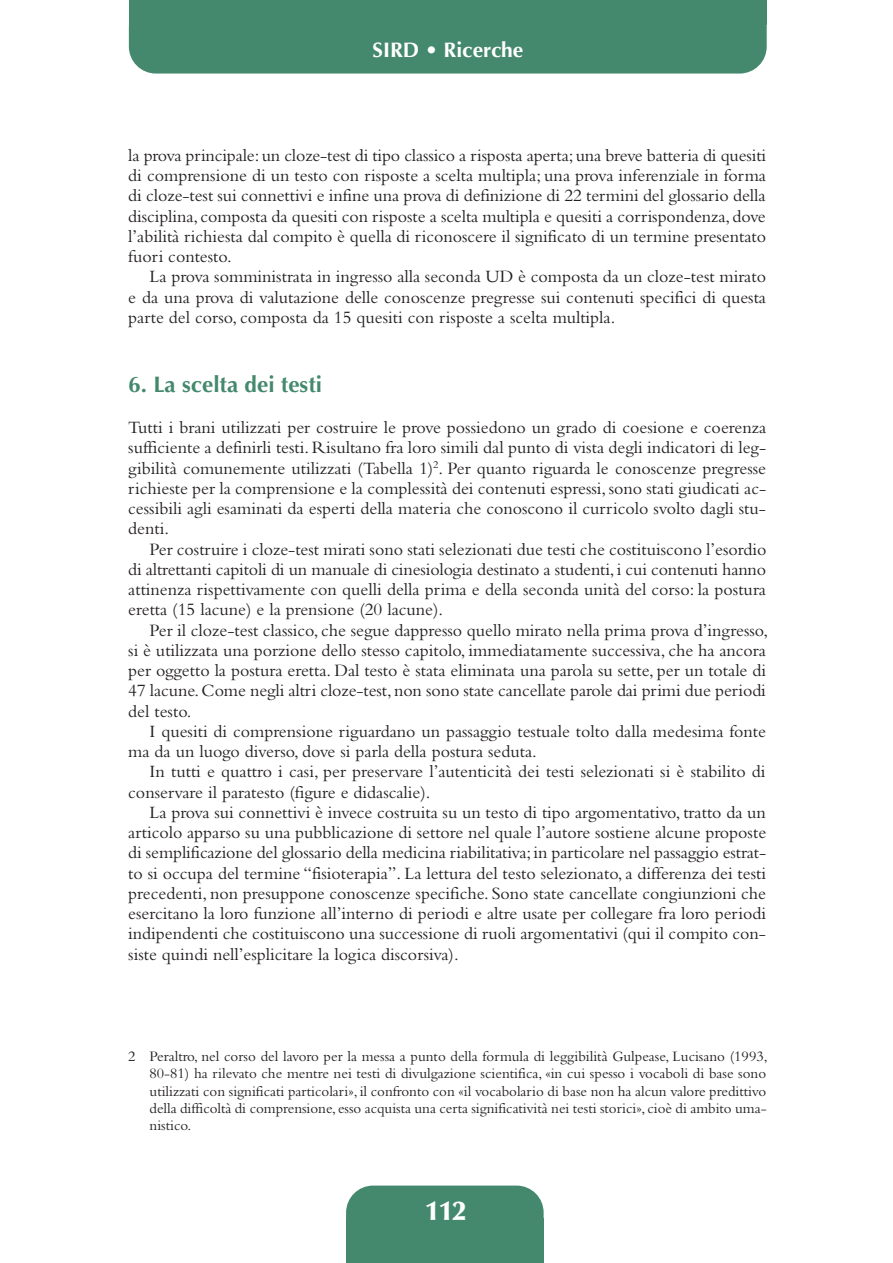
<style>
.page{position:relative;width:893px;height:1263px;background:#fff}
.page>*{position:absolute;margin:0;border:0;box-sizing:border-box;transform-origin:0 0}
.t1{font:900 27px "Optima";color:#fff}
.t2{font:700 22.5px "Optima";color:#44896d}
.t3{font:700 21px "Optima";color:#fff}
.t4{font:18px/20.2px "Bembo";color:#231f20;text-align:justify}
.t5{font:15px/17.2px "Bembo";color:#231f20;text-align:justify}
</style>
<div class="page">
<div style="left:346px;top:1185px;width:198px;height:78px;background:#44896d;border-radius:27px"></div>
<div style="left:346px;top:1218px;width:198px;height:45px;background:#44896d"></div>
<div style="left:129px;top:0;width:638px;height:74px;background:#44896d;border-radius:27px"></div>
<div style="left:129px;top:0;width:638px;height:24px;background:#44896d"></div>
<p class="t3" style="left:372px;top:38px;width:152px">SIRD • Ricerche</p>
<p class="t4" style="left:128px;top:147px;width:639px">la prova principale: un cloze-test di tipo classico a risposta aperta; una breve batteria di quesiti di comprensione di un testo con risposte a scelta multipla; una prova inferenziale in forma di cloze-test sui connettivi e infine una prova di definizione di 22 termini del glossario della disciplina, composta da quesiti con risposte a scelta multipla e quesiti a corrispondenza, dove l’abilità richiesta dal compito è quella di riconoscere il significato di un termine presentato fuori contesto.</p>
<p class="t4" style="left:128px;top:268px;width:639px;text-indent:21px">La prova somministrata in ingresso alla seconda UD è composta da un cloze-test mirato e da una prova di valutazione delle conoscenze pregresse sui contenuti specifici di questa parte del corso, composta da 15 quesiti con risposte a scelta multipla.</p>
<p class="t2" style="left:128px;top:372px;width:195px">6. La scelta dei testi</p>
<p class="t4" style="left:128px;top:419px;width:639px">Tutti i brani utilizzati per costruire le prove possiedono un grado di coesione e coerenza sufficiente a definirli testi. Risultano fra loro simili dal punto di vista degli indicatori di leg&shy;gibilità comunemente utilizzati (Tabella 1)<sup>2</sup>. Per quanto riguarda le conoscenze pregresse richieste per la comprensione e la complessità dei contenuti espressi, sono stati giudicati ac&shy;cessibili agli esaminati da esperti della materia che conoscono il curricolo svolto dagli stu&shy;denti.</p>
<p class="t4" style="left:128px;top:541px;width:640px;text-indent:21px">Per costruire i cloze-test mirati sono stati selezionati due testi che costituiscono l’esordio di altrettanti capitoli di un manuale di cinesiologia destinato a studenti, i cui contenuti hanno attinenza rispettivamente con quelli della prima e della seconda unità del corso: la postura eretta (15 lacune) e la prensione (20 lacune).</p>
<p class="t4" style="left:128px;top:622px;width:641px;text-indent:21px">Per il cloze-test classico, che segue dappresso quello mirato nella prima prova d’ingresso, si è utilizzata una porzione dello stesso capitolo, immediatamente successiva, che ha ancora per oggetto la postura eretta. Dal testo è stata eliminata una parola su sette, per un totale di 47 lacune. Come negli altri cloze-test, non sono state cancellate parole dai primi due periodi del testo.</p>
<p class="t4" style="left:128px;top:723px;width:639px;text-indent:21px">I quesiti di comprensione riguardano un passaggio testuale tolto dalla medesima fonte ma da un luogo diverso, dove si parla della postura seduta.</p>
<p class="t4" style="left:128px;top:763px;width:639px;text-indent:21px">In tutti e quattro i casi, per preservare l’autenticità dei testi selezionati si è stabilito di conservare il paratesto (figure e didascalie).</p>
<p class="t4" style="left:128px;top:804px;width:639px;text-indent:21px">La prova sui connettivi è invece costruita su un testo di tipo argomentativo, tratto da un articolo apparso su una pubblicazione di settore nel quale l’autore sostiene alcune proposte di semplificazione del glossario della medicina riabilitativa; in particolare nel passaggio estrat&shy;to si occupa del termine “fisioterapia”. La lettura del testo selezionato, a differenza dei testi precedenti, non presuppone conoscenze specifiche. Sono state cancellate congiunzioni che esercitano la loro funzione all’interno di periodi e altre usate per collegare fra loro periodi indipendenti che costituiscono una successione di ruoli argomentativi (qui il compito con&shy;siste quindi nell’esplicitare la logica discorsiva).</p>
<p class="t5" style="left:150px;top:1049px;width:619px;text-indent:-21px">2 Peraltro, nel corso del lavoro per la messa a punto della formula di leggibilità Gulpease, Lucisano (1993, 80-81) ha rilevato che mentre nei testi di divulgazione scientifica, «in cui spesso i vocaboli di base sono utilizzati con significati particolari», il confronto con «il vocabolario di base non ha alcun valore predittivo della difficoltà di comprensione, esso acquista una certa significatività nei testi storici», cioè di ambito uma&shy;nistico.</p>
<h1 class="t1" style="left:426px;top:1200px;width:42px">112</h1>
</div>
